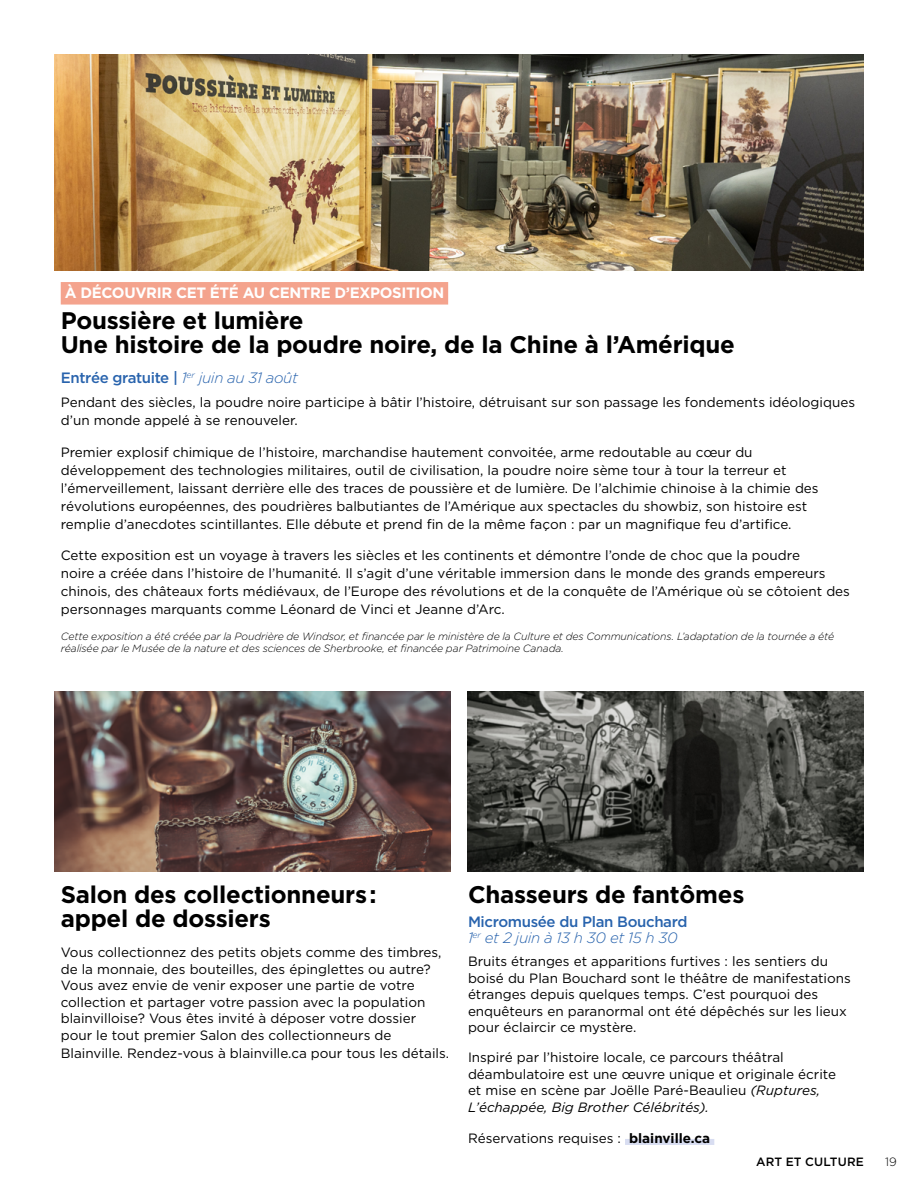
<style>
.page{position:relative;width:918px;height:1188px;background:#fff}
.page>*{position:absolute;margin:0;border:0;box-sizing:border-box;transform-origin:0 0}
.t1{font:700 24px/24px "Gotham HTF";letter-spacing:-.01em;color:#000}
.t2{font:500 15px/16.5px "Gotham HTF";letter-spacing:-.025em;color:#2863ad}
.t3{font:700 15px "Gotham HTF";letter-spacing:-.025em;color:#fff}
.t4{font:13.5px/16.5px "Gotham HTF";color:#000}
.t5{font:500 12px "Gotham HTF";letter-spacing:.01em;color:#000}
.t6{font:300 12px "Gotham HTF";color:#000}
.t7{font:italic 300 10.5px/12px "Gotham HTF";letter-spacing:-.01em;color:#000}
.s1{font-weight:300;font-style:italic}
.s2{font-style:italic}
.s3{font-weight:700}
</style>
<div class="page">
<div style="left:61px;top:282px;width:387px;height:23px;background:#f4a38d"></div>
<img style="left:54px;top:54px;width:810px;height:217px">
<div style="left:625px;top:1139px;width:89px;height:6px;background:#d8ddf1"></div>
<img style="left:468px;top:691px;width:396px;height:180px">
<img style="left:54px;top:691px;width:396px;height:180px">
<p class="t3" style="left:65px;top:284px;width:381px">À DÉCOUVRIR CET ÉTÉ AU CENTRE D’EXPOSITION</p>
<h1 class="t1" style="left:61px;top:307px;width:676px">Poussière et lumière<br>Une histoire de la poudre noire, de la Chine à l’Amérique</h1>
<p class="t2" style="left:61px;top:369px;width:239px">Entrée gratuite | <span class="s1">1</span><sup>er</sup> <span class="s1">juin au 31 août</span></p>
<p class="t4" style="left:61px;top:393px;width:796px;line-height:18px">Pendant des siècles, la poudre noire participe à bâtir l’histoire, détruisant sur son passage les fondements idéologiques d’un monde appelé à se renouveler.</p>
<p class="t4" style="left:61px;top:443px;width:759px;line-height:18px">Premier explosif chimique de l’histoire, marchandise hautement convoitée, arme redoutable au cœur du développement des technologies militaires, outil de civilisation, la poudre noire sème tour à tour la terreur et l’émerveillement, laissant derrière elle des traces de poussière et de lumière. De l’alchimie chinoise à la chimie des révolutions européennes, des poudrières balbutiantes de l’Amérique aux spectacles du showbiz, son histoire est remplie d’anecdotes scintillantes. Elle débute et prend fin de la même façon : par un magnifique feu d’artifice.</p>
<p class="t4" style="left:61px;top:546px;width:791px;line-height:18px">Cette exposition est un voyage à travers les siècles et les continents et démontre l’onde de choc que la poudre<br>noire a créée dans l’histoire de l’humanité. Il s’agit d’une véritable immersion dans le monde des grands empereurs chinois, des châteaux forts médiévaux, de l’Europe des révolutions et de la conquête de l’Amérique où se côtoient des personnages marquants comme Léonard de Vinci et Jeanne d’Arc.</p>
<p class="t7" style="left:61px;top:630px;width:775px">Cette exposition a été créée par la Poudrière de Windsor, et financée par le ministère de la Culture et des Communications. L’adaptation de la tournée a été réalisée par le Musée de la nature et des sciences de Sherbrooke, et financée par Patrimoine Canada.</p>
<h1 class="t1" style="left:61px;top:882px;width:317px">Salon des collectionneurs: appel de dossiers</h1>
<p class="t4" style="left:61px;top:944px;width:382px">Vous collectionnez des petits objets comme des timbres, de la monnaie, des bouteilles, des épinglettes ou autre?<br>Vous avez envie de venir exposer une partie de votre collection et partager votre passion avec la population blainvilloise? Vous êtes invité à déposer votre dossier pour le tout premier Salon des collectionneurs de</p>
<p class="t4" style="left:61px;top:1045px;width:390px">Blainville. Rendez-vous à blainville.ca pour tous les détails.</p>
<h1 class="t1" style="left:468px;top:882px;width:278px">Chasseurs de fantômes</h1>
<p class="t2" style="left:468px;top:913px;width:221px">Micromusée du Plan Bouchard<br><span class="s1">1</span><sup>er</sup> <span class="s1">et 2 juin à 13 h 30 et 15 h 30</span></p>
<p class="t4" style="left:468px;top:953px;width:384px">Bruits étranges et apparitions furtives : les sentiers du boisé du Plan Bouchard sont le théâtre de manifestations étranges depuis quelques temps. C’est pourquoi des enquêteurs en paranormal ont été dépêchés sur les lieux pour éclaircir ce mystère.</p>
<p class="t4" style="left:468px;top:1049px;width:370px">Inspiré par l’histoire locale, ce parcours théâtral déambulatoire est une œuvre unique et originale écrite et mise en scène par Joëlle Paré-Beaulieu <span class="s2">(Ruptures, L’échappée, Big Brother Célébrités).</span></p>
<p class="t4" style="left:468px;top:1130px;width:244px">Réservations requises : <span class="s3">blainville.ca</span></p>
<p class="t5" style="left:756px;top:1155px;width:109px">ART ET CULTURE</p>
<p class="t6" style="left:885px;top:1155px;width:13px">19</p>
</div>
